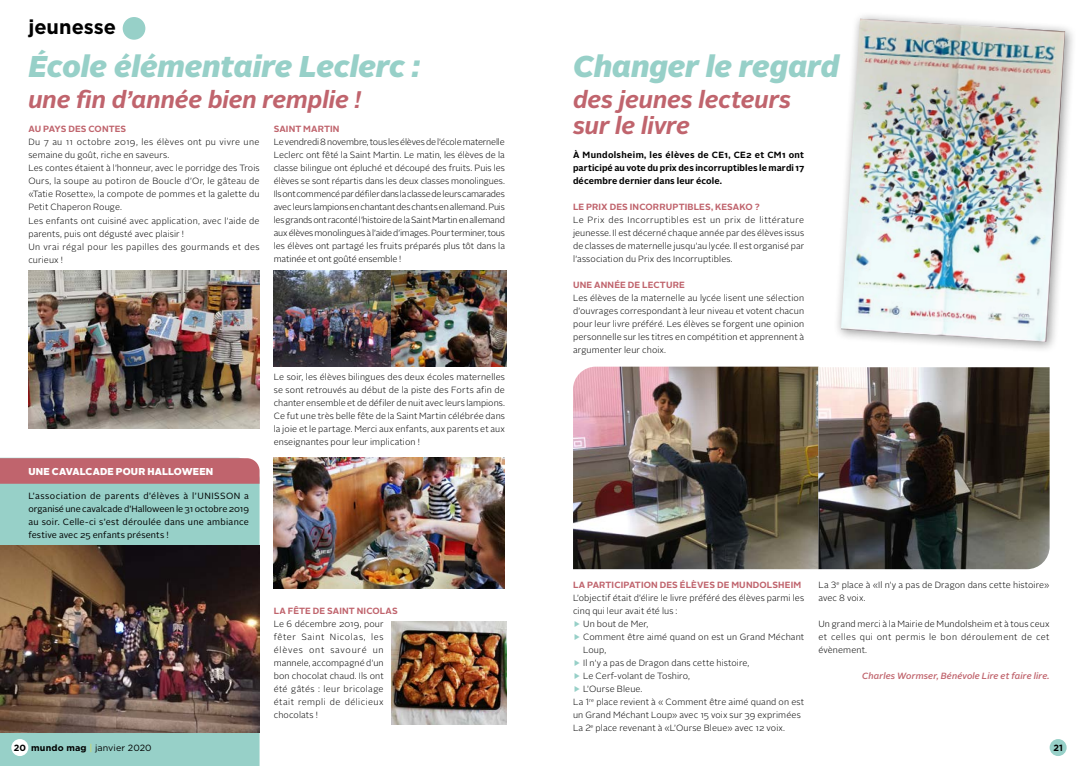
<style>
.page{position:relative;width:1078px;height:766px;background:#fff}
.page>*{position:absolute;margin:0;border:0;box-sizing:border-box;transform-origin:0 0}
.t1{font:italic 900 30px "Alright Sans";letter-spacing:-.005em;color:#97d0c8}
.t2{font:italic 700 24px/26px "Alright Sans";letter-spacing:-.005em;color:#c0646d}
.t3{font:700 20px "Gotham";color:#000}
.t4{font:900 10px "Alright Sans";letter-spacing:.01em;color:#fff}
.t5{font:300 9px/13px "Alright Sans";letter-spacing:.015em;color:#000;text-align:justify}
.t6{font:9px/13px "Alright Sans";letter-spacing:.015em;color:#000;text-align:justify}
.t7{font:700 9px "Alright Sans";letter-spacing:.01em;color:#c0646d}
.t8{font:700 9px/13px "Alright Sans";letter-spacing:.015em;color:#000;text-align:justify}
.t9{font:italic 500 9px "Alright Sans";letter-spacing:.01em;color:#c0646d}
.t10{font:9px "Gotham";letter-spacing:.01em;color:#000}
.t11{font:700 9px "Gotham";color:#000}
.s1{color:#97d0c8}
.s2{font-weight:700}
.s3{font-weight:500;color:#c6d777}
</style>
<div class="page">
<div style="left:0;top:457px;width:259px;height:308px;background:#97d0c8"></div>
<div style="left:1049px;top:738px;width:17px;height:17px;background:#97d0c8;border-radius:50%"></div>
<div style="left:11px;top:738px;width:17px;height:17px;background:#fff;border-radius:50%"></div>
<div style="left:123px;top:17px;width:22px;height:23px;background:#97d0c8;border-radius:50%"></div>
<img style="left:0;top:545px;width:259px;height:187px">
<div style="left:0;top:458px;width:259px;height:25px;background:#c0646d"></div>
<img style="left:274px;top:271px;width:232px;height:95px">
<img style="left:28px;top:271px;width:231px;height:157px">
<img style="left:274px;top:458px;width:231px;height:130px">
<img style="left:391px;top:621px;width:115px;height:103px">
<div style="left:833px;top:12px;width:243px;height:341px;background:#000;opacity:.4"></div>
<img style="left:840px;top:19px;width:224px;height:322px">
<img style="left:573px;top:366px;width:476px;height:203px">
<h3 class="t3" style="left:28px;top:15px;width:89px">jeunesse</h3>
<h1 class="t1" style="left:28px;top:45px;width:393px">École élémentaire Leclerc :</h1>
<h1 class="t1" style="left:573px;top:45px;width:267px">Changer le regard</h1>
<h2 class="t2" style="left:28px;top:86px;width:334px">une fin d’année bien remplie !</h2>
<h2 class="t2" style="left:573px;top:86px;width:219px">des jeunes lecteurs sur le livre</h2>
<p class="t7" style="left:274px;top:123px;width:67px">SAINT MARTIN</p>
<p class="t5" style="left:274px;top:136px;width:233px">Le vendredi 8 novembre, tous les élèves de l’école maternelle Leclerc ont fêté la Saint Martin. Le matin, les élèves de la classe bilingue ont épluché et découpé des fruits. Puis les élèves se sont répartis dans les deux classes monolingues.<br>Ils ont commencé par défiler dans la classe de leurs camarades avec leurs lampions en chantant des chants en allemand. Puis les grands ont raconté l’histoire de la Saint Martin en allemand aux élèves monolingues à l’aide d’images. Pour terminer, tous les élèves ont partagé les fruits préparés plus tôt dans la matinée et ont goûté ensemble !</p>
<p class="t7" style="left:28px;top:123px;width:99px">AU PAYS DES CONTES</p>
<p class="t5" style="left:28px;top:136px;width:233px;text-align:left">Du 7 au 11 octobre 2019, les élèves ont pu vivre une semaine du goût, riche en saveurs.<br>Les contes étaient à l’honneur, avec le porridge des Trois Ours, la soupe au potiron de Boucle d’Or, le gâteau de «Tatie Rosette», la compote de pommes et la galette du Petit Chaperon Rouge.<br>Les enfants ont cuisiné avec application, avec l’aide de parents, puis ont dégusté avec plaisir !<br>Un vrai régal pour les papilles des gourmands et des curieux !</p>
<p class="t8" style="left:573px;top:149px;width:233px">À Mundolsheim, les élèves de CE1, CE2 et CM1 ont participé au vote du prix des incorruptibles le mardi 17 décembre dernier dans leur école.</p>
<p class="t7" style="left:573px;top:201px;width:188px">LE PRIX DES INCORRUPTIBLES, KESAKO ?</p>
<p class="t5" style="left:573px;top:214px;width:233px">Le Prix des Incorruptibles est un prix de littérature jeunesse. Il est décerné chaque année par des élèves issus de classes de maternelle jusqu’au lycée. Il est organisé par l’association du Prix des Incorruptibles.</p>
<p class="t7" style="left:573px;top:279px;width:113px">UNE ANNÉE DE LECTURE</p>
<p class="t5" style="left:573px;top:292px;width:233px">Les élèves de la maternelle au lycée lisent une sélection d’ouvrages correspondant à leur niveau et votent chacun pour leur livre préféré. Les élèves se forgent une opinion personnelle sur les titres en compétition et apprennent à argumenter leur choix.</p>
<p class="t4" style="left:28px;top:464px;width:186px">UNE CAVALCADE POUR HALLOWEEN</p>
<p class="t6" style="left:28px;top:489px;width:222px">L’association de parents d’élèves à l’UNISSON a organisé une cavalcade d’Halloween le 31 octobre 2019 au soir. Celle-ci s’est déroulée dans une ambiance festive avec 25 enfants présents !</p>
<p class="t5" style="left:274px;top:370px;width:233px">Le soir, les élèves bilingues des deux écoles maternelles se sont retrouvés au début de la piste des Forts afin de chanter ensemble et de défiler de nuit avec leurs lampions.<br>Ce fut une très belle fête de la Saint Martin célébrée dans la joie et le partage. Merci aux enfants, aux parents et aux enseignantes pour leur implication !</p>
<p class="t7" style="left:274px;top:604px;width:126px">LA FÊTE DE SAINT NICOLAS</p>
<p class="t5" style="left:274px;top:617px;width:111px">Le 6 décembre 2019, pour fêter Saint Nicolas, les élèves ont savouré un mannele, accompagné d’un bon chocolat chaud. Ils ont été gâtés : leur bricolage était rempli de délicieux chocolats !</p>
<p class="t7" style="left:573px;top:578px;width:230px">LA PARTICIPATION DES ÉLÈVES DE MUNDOLSHEIM</p>
<p class="t5" style="left:573px;top:591px;width:233px">L’objectif était d’élire le livre préféré des élèves parmi les</p>
<p class="t5" style="left:573px;top:604px;width:106px">cinq qui leur avait été lus :</p>
<p class="t5" style="left:573px;top:617px;width:77px"><span class="s1">▶</span> Un bout de Mer,</p>
<p class="t5" style="left:573px;top:630px;width:233px"><span class="s1">▶</span> Comment être aimé quand on est un Grand Méchant</p>
<p class="t5" style="left:583px;top:643px;width:25px">Loup,</p>
<p class="t5" style="left:573px;top:656px;width:178px"><span class="s1">▶</span> Il n’y a pas de Dragon dans cette histoire,</p>
<p class="t5" style="left:573px;top:669px;width:118px"><span class="s1">▶</span> Le Cerf-volant de Toshiro,</p>
<p class="t5" style="left:573px;top:682px;width:71px"><span class="s1">▶</span> L’Ourse Bleue.</p>
<p class="t5" style="left:573px;top:695px;width:232px">La 1<sup>re</sup> place revient à « Comment être aimé quand on est</p>
<p class="t5" style="left:573px;top:708px;width:229px">un Grand Méchant Loup» avec 15 voix sur 39 exprimées</p>
<p class="t5" style="left:573px;top:721px;width:213px">La 2<sup>e</sup> place revenant à «L’Ourse Bleue» avec 12 voix.</p>
<p class="t5" style="left:818px;top:578px;width:233px">La 3<sup>e</sup> place à «Il n’y a pas de Dragon dans cette histoire» avec 8 voix.</p>
<p class="t5" style="left:818px;top:617px;width:233px">Un grand merci à la Mairie de Mundolsheim et à tous ceux et celles qui ont permis le bon déroulement de cet évènement.</p>
<p class="t9" style="left:862px;top:669px;width:189px">Charles Wormser, Bénévole Lire et faire lire.</p>
<p class="t10" style="left:14px;top:743px;width:139px"><span class="s2">20 mundo mag</span> <span class="s3">|</span> janvier 2020</p>
<p class="t11" style="left:1053px;top:742px;width:11px">21</p>
</div>
